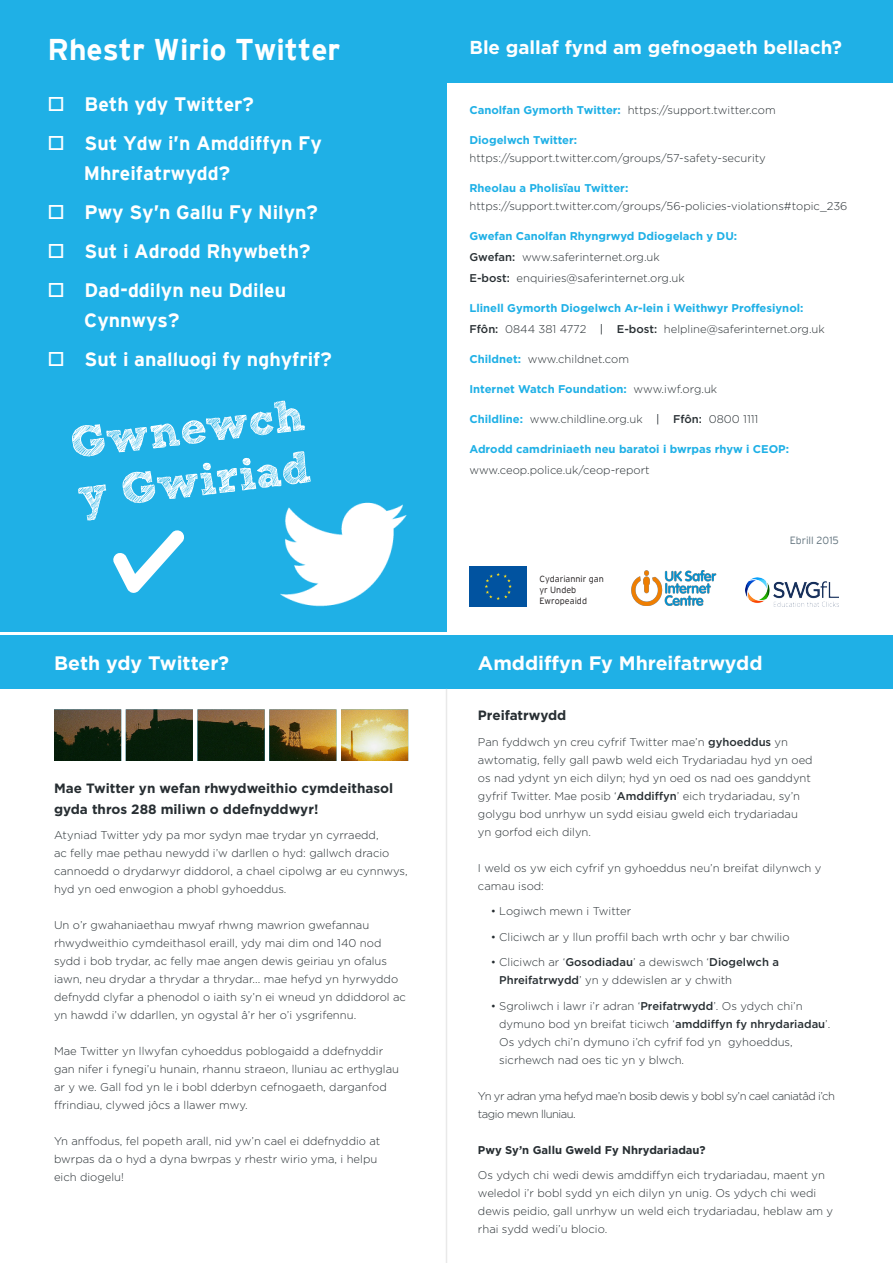
<style>
.page{position:relative;width:893px;height:1263px;background:#fff}
.page>*{position:absolute;margin:0;border:0;box-sizing:border-box;transform-origin:0 0}
.t1{font:700 45px "freeversion Sketch Block";color:#fff}
.t2{font:700 30px "Interstate";color:#fff}
.t3{font:700 19.5px/30px "Interstate";color:#fff}
.t4{font:700 19.5px "Gotham";color:#fff}
.t5{font:700 18.75px "Gotham";color:#fff}
.t6{font:700 13.5px/21px "Gotham";color:#272e32}
.t7{font:300 11.25px/18px "Gotham";color:#272e32}
.t8{font:700 11.25px/21px "Gotham";color:#1fb0e6}
.t9{font:300 11.25px/18px "Gotham";letter-spacing:-.045em;color:#272e32}
.t10{font:700 11.25px "Gotham";color:#272e32}
.t11{font:300 10.5px "Interstate";color:#657680}
.t12{font:300 9px "Interstate";color:#231f20}
.s1{font-weight:700;color:#1fb0e6}
.s2{font-weight:500}
.s3{font-weight:400}
.s4{font-weight:300;color:#272e32}
</style>
<div class="page">
<div style="left:0;top:0;width:893px;height:83px;background:#1fb0e6"></div>
<div style="left:0;top:636px;width:893px;height:53px;background:#1fb0e6"></div>
<div style="left:0;top:19px;width:446px;height:612px;background:#1fb0e6"></div>
<div style="left:469px;top:566px;width:58px;height:41px;background:#0153a0"></div>
<svg style="left:485px;top:573px;width:27px;height:27px"></svg>
<img style="left:54px;top:709px;width:354px;height:52px">
<img style="left:280px;top:502px;width:127px;height:105px">
<img style="left:631px;top:571px;width:86px;height:34px">
<hr style="left:446px;top:689px;width:1px;height:574px;background:#e9e9e9">
<img style="left:745px;top:578px;width:93px;height:28px">
<p class="t2" style="left:48px;top:33px;width:294px">Rhestr Wirio Twitter</p>
<p class="t3" style="left:48px;top:89px;width:208px">□ Beth ydy Twitter?</p>
<p class="t3" style="left:84px;top:128px;width:240px;text-indent:-36px">□ Sut Ydw i’n Amddiffyn Fy<br>Mhreifatrwydd?</p>
<p class="t3" style="left:48px;top:197px;width:272px">□ Pwy Sy’n Gallu Fy Nilyn?</p>
<p class="t3" style="left:48px;top:236px;width:265px">□ Sut i Adrodd Rhywbeth?</p>
<p class="t3" style="left:48px;top:275px;width:240px">□ Dad-ddilyn neu Ddileu</p>
<p class="t3" style="left:84px;top:305px;width:97px">Cynnwys?</p>
<p class="t3" style="left:48px;top:344px;width:286px">□ Sut i analluogi fy nghyfrif?</p>
<p class="t1" style="left:69px;top:426px;width:237px;rotate:-7deg">Gwnewch</p>
<p class="t1" style="left:75px;top:478px;width:236px;rotate:-7deg">y Gwiriad</p>
<p class="t5" style="left:469px;top:35px;width:374px">Ble gallaf fynd am gefnogaeth bellach?</p>
<p class="t7" style="left:469px;top:101px;width:308px"><span class="s1">Canolfan Gymorth Twitter:</span> https://support.twitter.com</p>
<p class="t8" style="left:469px;top:129px;width:109px">Diogelwch Twitter:</p>
<p class="t7" style="left:469px;top:149px;width:298px">https://support.twitter.com/groups/57-safety-security</p>
<p class="t8" style="left:469px;top:177px;width:160px">Rheolau a Pholisïau Twitter:</p>
<p class="t7" style="left:469px;top:197px;width:380px">https://support.twitter.com/groups/56-policies-violations#topic_236</p>
<p class="t8" style="left:469px;top:225px;width:269px">Gwefan Canolfan Rhyngrwyd Ddiogelach y DU:</p>
<p class="t7" style="left:469px;top:248px;width:192px"><span class="s2">Gwefan:</span> www.saferinternet.org.uk</p>
<p class="t7" style="left:469px;top:269px;width:217px"><span class="s2">E-bost:</span> enquiries@saferinternet.org.uk</p>
<p class="t8" style="left:469px;top:297px;width:336px">Llinell Gymorth Diogelwch Ar-lein i Weithwyr Proffesiynol:</p>
<p class="t7" style="left:469px;top:320px;width:357px"><span class="s2">Ffôn:</span> 0844 381 4772 <span class="s3">|</span> <span class="s2">E-bost:</span> helpline@saferinternet.org.uk</p>
<p class="t7" style="left:469px;top:350px;width:161px"><span class="s1">Childnet:</span> www.childnet.com</p>
<p class="t8" style="left:469px;top:378px;width:249px">Internet Watch Foundation: <span class="s4">www.iwf.org.uk</span></p>
<p class="t7" style="left:469px;top:410px;width:290px"><span class="s1">Childline:</span> www.childline.org.uk <span class="s3">|</span> <span class="s2">Ffôn:</span> 0800 1111</p>
<p class="t8" style="left:469px;top:438px;width:321px">Adrodd camdriniaeth neu baratoi i bwrpas rhyw i CEOP: <span class="s4">www.ceop.police.uk/ceop-report</span></p>
<p class="t12" style="left:539px;top:574px;width:66px">Cydariannir gan</p>
<p class="t12" style="left:539px;top:585px;width:38px">yr Undeb</p>
<p class="t12" style="left:539px;top:596px;width:49px">Ewropeaidd</p>
<p class="t11" style="left:790px;top:534px;width:51px">Ebrill 2015</p>
<p class="t4" style="left:54px;top:651px;width:177px">Beth ydy Twitter?</p>
<p class="t4" style="left:478px;top:651px;width:286px">Amddiffyn Fy Mhreifatrwydd</p>
<p class="t6" style="left:54px;top:777px;width:341px">Mae Twitter yn wefan rhwydweithio cymdeithasol gyda thros 288 miliwn o ddefnyddwyr!</p>
<p class="t7" style="left:54px;top:826px;width:355px">Atyniad Twitter ydy pa mor sydyn mae trydar yn cyrraedd,<br>ac felly mae pethau newydd i’w darllen o hyd: gallwch dracio cannoedd o drydarwyr diddorol, a chael cipolwg ar eu cynnwys, hyd yn oed enwogion a phobl gyhoeddus.</p>
<p class="t7" style="left:54px;top:916px;width:354px">Un o’r gwahaniaethau mwyaf rhwng mawrion gwefannau rhwydweithio cymdeithasol eraill, ydy mai dim ond 140 nod sydd i bob trydar, ac felly mae angen dewis geiriau yn ofalus iawn, neu drydar a thrydar a thrydar... mae hefyd yn hyrwyddo defnydd clyfar a phenodol o iaith sy’n ei wneud yn ddiddorol ac yn hawdd i’w ddarllen, yn ogystal â’r her o’i ysgrifennu.</p>
<p class="t7" style="left:54px;top:1042px;width:347px">Mae Twitter yn llwyfan cyhoeddus poblogaidd a ddefnyddir gan nifer i fynegi’u hunain, rhannu straeon, lluniau ac erthyglau ar y we. Gall fod yn le i bobl dderbyn cefnogaeth, darganfod ffrindiau, clywed jôcs a llawer mwy.</p>
<p class="t7" style="left:54px;top:1132px;width:328px">Yn anffodus, fel popeth arall, nid yw’n cael ei ddefnyddio at bwrpas da o hyd a dyna bwrpas y rhestr wirio yma, i helpu eich diogelu!</p>
<p class="t6" style="left:478px;top:705px;width:90px">Preifatrwydd</p>
<p class="t7" style="left:478px;top:732px;width:336px">Pan fyddwch yn creu cyfrif Twitter mae’n <span class="s2">gyhoeddus</span> yn awtomatig, felly gall pawb weld eich Trydariadau hyd yn oed os nad ydynt yn eich dilyn; hyd yn oed os nad oes ganddynt gyfrif Twitter. Mae posib ‘<span class="s2">Amddiffyn</span>’ eich trydariadau, sy’n golygu bod unrhyw un sydd eisiau gweld eich trydariadau yn gorfod eich dilyn.</p>
<p class="t7" style="left:478px;top:858px;width:345px">I weld os yw eich cyfrif yn gyhoeddus neu’n breifat dilynwch y camau isod:</p>
<p class="t7" style="left:491px;top:902px;width:142px">• Logiwch mewn i Twitter</p>
<p class="t7" style="left:491px;top:927px;width:300px">• Cliciwch ar y llun proffil bach wrth ochr y bar chwilio</p>
<p class="t7" style="left:499px;top:953px;width:281px;text-indent:-9px">• Cliciwch ar ‘<span class="s2">Gosodiadau</span>’ a dewiswch ‘<span class="s2">Diogelwch a<br>Phreifatrwydd</span>’ yn y ddewislen ar y chwith</p>
<p class="t7" style="left:499px;top:996px;width:333px;text-indent:-9px">• Sgroliwch i lawr i’r adran ‘<span class="s2">Preifatrwydd</span>’. Os ydych chi’n dymuno bod yn breifat ticiwch ‘<span class="s2">amddiffyn fy nhrydariadau</span>’.<br>Os ydych chi’n dymuno i’ch cyfrif fod yn gyhoeddus, sicrhewch nad oes tic yn y blwch.</p>
<p class="t9" style="left:478px;top:1086px;width:358px">Yn yr adran yma hefyd mae’n bosib dewis y bobl sy’n cael caniatâd i’ch tagio mewn lluniau.</p>
<p class="t10" style="left:478px;top:1142px;width:229px">Pwy Sy’n Gallu Gweld Fy Nhrydariadau?</p>
<p class="t7" style="left:478px;top:1166px;width:357px">Os ydych chi wedi dewis amddiffyn eich trydariadau, maent yn weledol i’r bobl sydd yn eich dilyn yn unig. Os ydych chi wedi dewis peidio, gall unrhyw un weld eich trydariadau, heblaw am y rhai sydd wedi’u blocio.</p>
</div>
